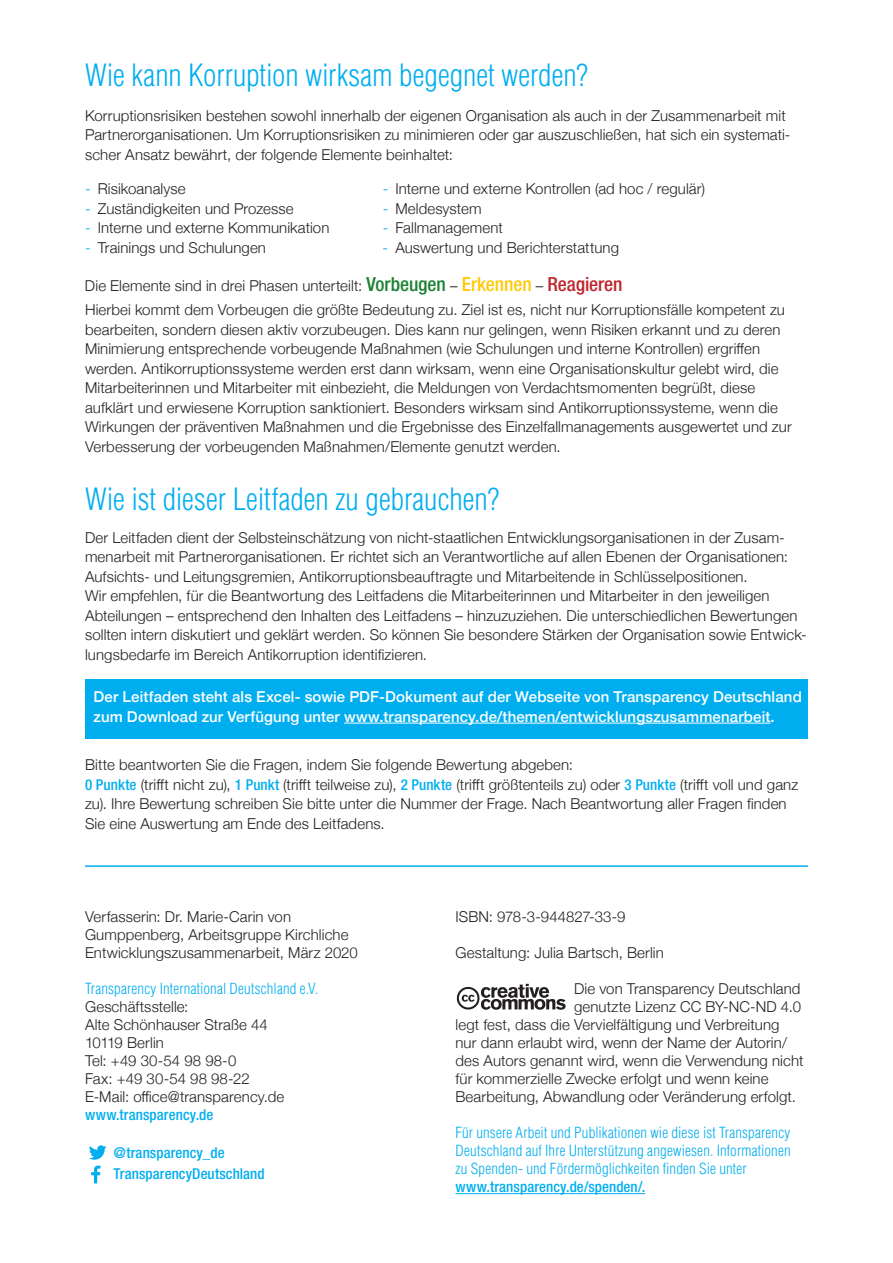
<style>
.page{position:relative;width:893px;height:1263px;background:#fff}
.page>*{position:absolute;margin:0;border:0;box-sizing:border-box;transform-origin:0 0}
.t1{font:300 condensed 30px "Helvetica LT Std";letter-spacing:-.01em;color:#00aeef}
.t2{font:300 15px/19.5px "Helvetica Neue";letter-spacing:.01em;color:#231f20}
.t3{font:300 condensed 15px/18px "Helvetica LT Std";letter-spacing:.005em;color:#00aeef;text-align:justify}
.t4{font:500 15px/19.5px "Helvetica Neue";letter-spacing:.01em;color:#fff}
.t5{font:500 condensed 15px/20.5px "Helvetica Neue LT Std";letter-spacing:.005em;color:#00aeef}
.s1{color:#00aeef}
.s2{font-family:"Helvetica Neue LT Std";font-weight:500;font-stretch:condensed;font-size:19.5px;color:#1c8233}
.s3{font-family:"Helvetica Neue LT Std";font-weight:500;font-stretch:condensed;font-size:19.5px;color:#feca0a}
.s4{font-family:"Helvetica Neue LT Std";font-weight:500;font-stretch:condensed;font-size:19.5px;color:#c0262d}
.s5{font-family:"Helvetica Neue LT Std";font-weight:500;font-stretch:condensed;color:#00aeef}
</style>
<div class="page">
<svg style="left:89px;top:1145px;width:17px;height:38px"></svg>
<hr style="left:455px;top:1193px;width:190px;height:1px;background:#00aeef">
<div style="left:85px;top:679px;width:723px;height:60px;background:#00aeef"></div>
<hr style="left:344px;top:723px;width:427px;height:1px;background:#fff">
<hr style="left:85px;top:865px;width:723px;height:2px;background:#00aeef">
<svg style="left:457px;top:984px;width:109px;height:26px"></svg>
<h1 class="t1" style="left:85px;top:57px;width:505px">Wie kann Korruption wirksam begegnet werden?</h1>
<p class="t2" style="left:85px;top:105px;width:707px">Korruptionsrisiken bestehen sowohl innerhalb der eigenen Organisation als auch in der Zusammenarbeit mit<br>Partnerorganisationen. Um Korruptionsrisiken zu minimieren oder gar auszuschließen, hat sich ein systemati&shy;scher Ansatz bewährt, der folgende Elemente beinhaltet:</p>
<p class="t2" style="left:85px;top:178px;width:102px"><span class="s1">-</span> Risikoanalyse</p>
<p class="t2" style="left:383px;top:178px;width:324px"><span class="s1">-</span> Interne und externe Kontrollen (ad hoc / regulär)</p>
<p class="t2" style="left:85px;top:198px;width:210px"><span class="s1">-</span> Zuständigkeiten und Prozesse</p>
<p class="t2" style="left:383px;top:198px;width:100px"><span class="s1">-</span> Meldesystem</p>
<p class="t2" style="left:85px;top:217px;width:246px"><span class="s1">-</span> Interne und externe Kommunikation</p>
<p class="t2" style="left:383px;top:217px;width:122px"><span class="s1">-</span> Fallmanagement</p>
<p class="t2" style="left:85px;top:237px;width:183px"><span class="s1">-</span> Trainings und Schulungen</p>
<p class="t2" style="left:383px;top:237px;width:238px"><span class="s1">-</span> Auswertung und Berichterstattung</p>
<p class="t2" style="left:85px;top:273px;width:701px;line-height:23.7px">Die Elemente sind in drei Phasen unterteilt: <span class="s2">Vorbeugen</span> – <span class="s3">Erkennen</span> – <span class="s4">Reagieren<br></span>Hierbei kommt dem Vorbeugen die größte Bedeutung zu. Ziel ist es, nicht nur Korruptionsfälle kompetent zu</p>
<p class="t2" style="left:85px;top:318px;width:708px">bearbeiten, sondern diesen aktiv vorzubeugen. Dies kann nur gelingen, wenn Risiken erkannt und zu deren Minimierung entsprechende vorbeugende Maßnahmen (wie Schulungen und interne Kontrollen) ergriffen werden. Antikorruptionssysteme werden erst dann wirksam, wenn eine Organisationskultur gelebt wird, die Mitarbeiterinnen und Mitarbeiter mit einbezieht, die Meldungen von Verdachtsmomenten begrüßt, diese aufklärt und erwiesene Korruption sanktioniert. Besonders wirksam sind Antikorruptionssysteme, wenn die Wirkungen der präventiven Maßnahmen und die Ergebnisse des Einzelfallmanagements ausgewertet und zur Verbesserung der vorbeugenden Maßnahmen/Elemente genutzt werden.</p>
<h1 class="t1" style="left:85px;top:480px;width:416px">Wie ist dieser Leitfaden zu gebrauchen?</h1>
<p class="t2" style="left:85px;top:527px;width:723px">Der Leitfaden dient der Selbsteinschätzung von nicht-staatlichen Entwicklungsorganisationen in der Zusam&shy;menarbeit mit Partnerorganisationen. Er richtet sich an Verantwortliche auf allen Ebenen der Organisationen:<br>Aufsichts- und Leitungsgremien, Antikorruptionsbeauftragte und Mitarbeitende in Schlüsselpositionen.<br>Wir empfehlen, für die Beantwortung des Leitfadens die Mitarbeiterinnen und Mitarbeiter in den jeweiligen Abteilungen – entsprechend den Inhalten des Leitfadens – hinzuzuziehen. Die unterschiedlichen Bewertungen sollten intern diskutiert und geklärt werden. So können Sie besondere Stärken der Organisation sowie Entwick&shy;lungsbedarfe im Bereich Antikorruption identifizieren.</p>
<p class="t4" style="left:94px;top:686px;width:710px">Der Leitfaden steht als Excel- sowie PDF-Dokument auf der Webseite von Transparency Deutschland zum Download zur Verfügung unter www.transparency.de/themen/entwicklungszusammenarbeit.</p>
<p class="t2" style="left:85px;top:754px;width:715px">Bitte beantworten Sie die Fragen, indem Sie folgende Bewertung abgeben:<br><span class="s5">0 Punkte</span> (trifft nicht zu), <span class="s5">1 Punkt</span> (trifft teilweise zu), <span class="s5">2 Punkte</span> (trifft größtenteils zu) oder <span class="s5">3 Punkte</span> (trifft voll und ganz zu). Ihre Bewertung schreiben Sie bitte unter die Nummer der Frage. Nach Beantwortung aller Fragen finden Sie eine Auswertung am Ende des Leitfadens.</p>
<p class="t2" style="left:85px;top:907px;width:274px;line-height:18px">Verfasserin: Dr. Marie-Carin von<br>Gumppenberg, Arbeitsgruppe Kirchliche<br>Entwicklungszusammenarbeit, März 2020</p>
<p class="t3" style="left:85px;top:979px;width:235px">Transparency International Deutschland e.V.</p>
<p class="t2" style="left:85px;top:997px;width:201px;line-height:18px">Geschäftsstelle:<br>Alte Schönhauser Straße 44<br>10119 Berlin<br>Tel: +49 30-54 98 98-0<br>Fax: +49 30-54 98 98-22<br>E-Mail: office@transparency.de</p>
<p class="t5" style="left:85px;top:1104px;width:130px">www.transparency.de</p>
<p class="t5" style="left:114px;top:1142px;width:153px">@transparency_de<br>TransparencyDeutschland</p>
<p class="t2" style="left:455px;top:906px;width:172px">ISBN: 978-3-944827-33-9</p>
<p class="t2" style="left:455px;top:942px;width:210px">Gestaltung: Julia Bartsch, Berlin</p>
<p class="t2" style="left:574px;top:978px;width:228px">Die von Transparency Deutschland</p>
<p class="t2" style="left:574px;top:996px;width:228px">genutzte Lizenz CC BY-NC-ND 4.0</p>
<p class="t2" style="left:455px;top:1014px;width:326px">legt fest, dass die Vervielfältigung und Verbreitung</p>
<p class="t2" style="left:455px;top:1032px;width:333px">nur dann erlaubt wird, wenn der Name der Autorin/</p>
<p class="t2" style="left:455px;top:1050px;width:350px">des Autors genannt wird, wenn die Verwendung nicht</p>
<p class="t2" style="left:455px;top:1068px;width:315px">für kommerzielle Zwecke erfolgt und wenn keine</p>
<p class="t2" style="left:455px;top:1086px;width:342px">Bearbeitung, Abwandlung oder Veränderung erfolgt.</p>
<p class="t3" style="left:455px;top:1123px;width:337px">Für unsere Arbeit und Publikationen wie diese ist Transparency Deutschland auf Ihre Unterstützung angewiesen. Informationen zu Spenden- und Fördermöglichkeiten finden Sie unter</p>
<p class="t5" style="left:455px;top:1176px;width:191px">www.transparency.de/spenden/.</p>
</div>
